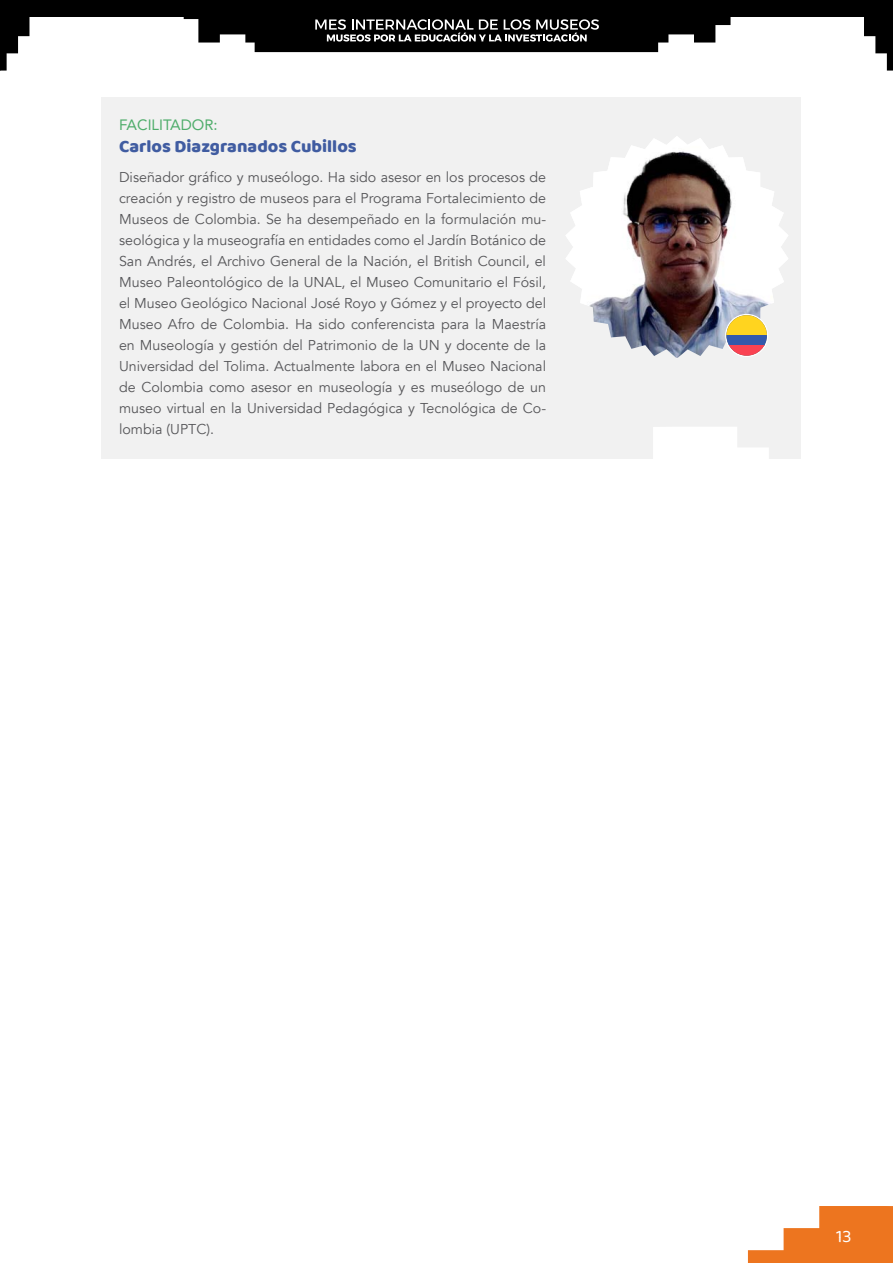
<style>
.page{position:relative;width:893px;height:1263px;background:#fff}
.page>*{position:absolute;margin:0;border:0;box-sizing:border-box;transform-origin:0 0}
.t1{font:18px "Baloo";color:#405ca1}
.t2{font:18px "Baloo 2";color:#fff}
.t3{font:15px "Avenir";color:#4fad6b}
.t4{font:14.25px/21px "Avenir";color:#565659;text-align:justify}
</style>
<div class="page">
<svg style="left:748px;top:1206px;width:145px;height:57px"></svg>
<svg style="left:184px;top:17px;width:546px;height:35px"></svg>
<div style="left:0;top:0;width:893px;height:17px;background:#000"></div>
<svg style="left:864px;top:17px;width:29px;height:54px"></svg>
<svg style="left:0;top:17px;width:29px;height:54px"></svg>
<div style="left:101px;top:98px;width:699px;height:361px;background:#f1f1f1"></div>
<svg style="left:653px;top:427px;width:116px;height:32px"></svg>
<img style="left:566px;top:136px;width:222px;height:222px">
<svg style="left:725px;top:314px;width:43px;height:43px"></svg>
<svg style="left:726px;top:315px;width:41px;height:20px"></svg>
<div style="left:726px;top:335px;width:41px;height:11px;background:#3359ab"></div>
<svg style="left:726px;top:345px;width:41px;height:11px"></svg>
<p class="t3" style="left:119px;top:113px;width:100px">FACILITADOR:</p>
<p class="t1" style="left:119px;top:136px;width:239px">Carlos Diazgranados Cubillos</p>
<p class="t4" style="left:119px;top:167px;width:429px">Diseñador gráfico y museólogo. Ha sido asesor en los procesos de creación y registro de museos para el Programa Fortalecimiento de Museos de Colombia. Se ha desempeñado en la formulación mu&shy;seológica y la museografía en entidades como el Jardín Botánico de San Andrés, el Archivo General de la Nación, el British Council, el Museo Paleontológico de la UNAL, el Museo Comunitario el Fósil, el Museo Geológico Nacional José Royo y Gómez y el proyecto del Museo Afro de Colombia. Ha sido conferencista para la Maestría en Museología y gestión del Patrimonio de la UN y docente de la Universidad del Tolima. Actualmente labora en el Museo Nacional de Colombia como asesor en museología y es museólogo de un museo virtual en la Universidad Pedagógica y Tecnológica de Co&shy;lombia (UPTC).</p>
<p class="t2" style="left:836px;top:1224px;width:17px">13</p>
</div>
